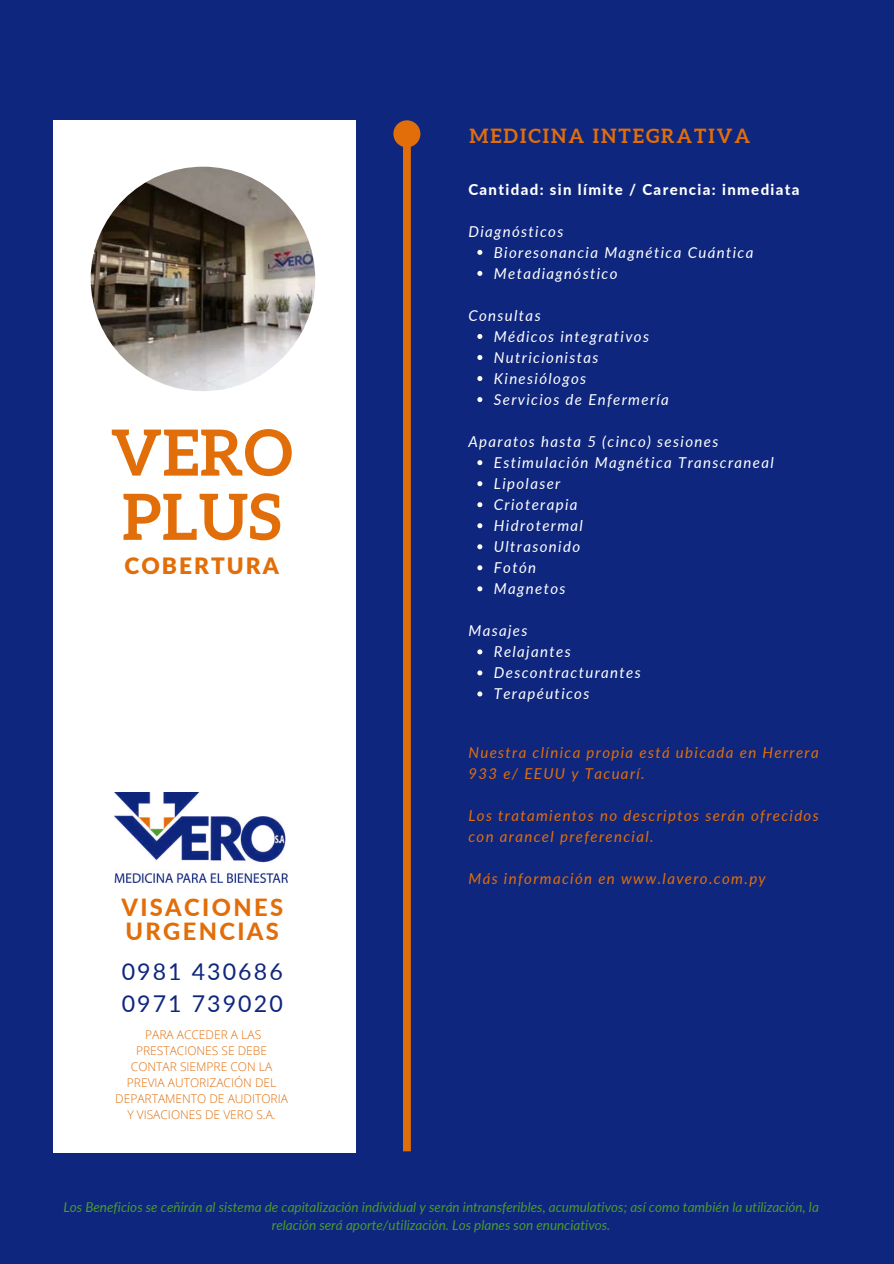
<style>
.page{position:relative;width:894px;height:1264px;background:#fff}
.page>*{position:absolute;margin:0;border:0;box-sizing:border-box;transform-origin:0 0}
.t1{font:700 63.6px/64.2px "Aleo";letter-spacing:.01em;color:#e26e09}
.t2{font:800 23.7px/23.7px "Lato";letter-spacing:.1em;color:#e26e09}
.t3{font:23.1px/32.1px "Lato";letter-spacing:.09em;color:#0e267e}
.t4{font:900 22.65px "Lato Latin";letter-spacing:.09em;color:#e26e09}
.t5{font:700 19.5px "Aleo";letter-spacing:.1em;color:#e26e09}
.t6{font:italic 15px/21px "Lato";letter-spacing:.09em;color:#fff}
.t7{font:italic 15px/21px "Lato";letter-spacing:.09em;color:#e26e09}
.t8{font:800 15px "Lato";letter-spacing:.09em;color:#fff}
.t9{font:italic 13.5px/18px "Lato";color:#4b9a2b;text-align:center}
.t10{font:300 12px/16px "Open Sans";color:#e26e09;text-align:center}
</style>
<div class="page">
<div style="left:0;top:0;width:893px;height:1263px;background:#0e267e"></div>
<div style="left:53px;top:120px;width:302px;height:1033px;background:#fff"></div>
<svg style="left:477px;top:250px;width:5px;height:5px"></svg>
<svg style="left:477px;top:271px;width:5px;height:5px"></svg>
<svg style="left:477px;top:334px;width:5px;height:5px"></svg>
<svg style="left:477px;top:355px;width:5px;height:5px"></svg>
<svg style="left:477px;top:376px;width:5px;height:5px"></svg>
<svg style="left:477px;top:397px;width:5px;height:5px"></svg>
<svg style="left:477px;top:460px;width:5px;height:5px"></svg>
<svg style="left:477px;top:481px;width:5px;height:5px"></svg>
<svg style="left:477px;top:502px;width:5px;height:5px"></svg>
<svg style="left:477px;top:523px;width:5px;height:5px"></svg>
<svg style="left:477px;top:544px;width:5px;height:5px"></svg>
<svg style="left:477px;top:565px;width:5px;height:5px"></svg>
<svg style="left:477px;top:586px;width:5px;height:5px"></svg>
<svg style="left:477px;top:649px;width:5px;height:5px"></svg>
<svg style="left:477px;top:670px;width:5px;height:5px"></svg>
<svg style="left:477px;top:691px;width:5px;height:5px"></svg>
<svg style="left:403px;top:146px;width:8px;height:1005px"></svg>
<div style="left:393px;top:120px;width:27px;height:27px;background:#e26e09;border-radius:50%"></div>
<img style="left:91px;top:167px;width:224px;height:224px;border-radius:50%">
<img style="left:115px;top:792px;width:172px;height:90px">
<h3 class="t5" style="left:469px;top:124px;width:282px">MEDICINA INTEGRATIVA</h3>
<p class="t8" style="left:468px;top:180px;width:332px">Cantidad: sin límite / Carencia: inmediata</p>
<p class="t6" style="left:468px;top:220px;width:97px">Diagnósticos</p>
<p class="t6" style="left:493px;top:241px;width:261px">Bioresonancia Magnética Cuántica<br>Metadiagnóstico</p>
<p class="t6" style="left:468px;top:305px;width:74px">Consultas</p>
<h1 class="t1" style="left:111px;top:420px;width:183px">VERO<br>PLUS</h1>
<h3 class="t4" style="left:124px;top:555px;width:156px">COBERTURA</h3>
<h2 class="t2" style="left:121px;top:895px;width:163px">VISACIONES<br>URGENCIAS</h2>
<h3 class="t3" style="left:122px;top:954px;width:162px">0981 430686<br>0971 739020</h3>
<p class="t10" style="left:115px;top:1026px;width:174px">PARA ACCEDER A LAS<br>PRESTACIONES SE DEBE<br>CONTAR SIEMPRE CON LA<br>PREVIA AUTORIZACIÓN DEL<br>DEPARTAMENTO DE AUDITORIA<br>Y VISACIONES DE VERO S.A.</p>
<p class="t6" style="left:493px;top:326px;width:176px">Médicos integrativos<br>Nutricionistas<br>Kinesiólogos<br>Servicios de Enfermería</p>
<p class="t6" style="left:468px;top:431px;width:251px">Aparatos hasta 5 (cinco) sesiones</p>
<p class="t6" style="left:493px;top:452px;width:281px">Estimulación Magnética Transcraneal<br>Lipolaser<br>Crioterapia<br>Hidrotermal<br>Ultrasonido<br>Fotón<br>Magnetos</p>
<p class="t6" style="left:468px;top:620px;width:61px">Masajes</p>
<p class="t6" style="left:493px;top:641px;width:148px">Relajantes<br>Descontracturantes<br>Terapéuticos</p>
<p class="t7" style="left:468px;top:741px;width:352px">Nuestra clínica propia está ubicada en Herrera<br>933 e/ EEUU y Tacuarí.</p>
<p class="t7" style="left:468px;top:804px;width:352px">Los tratamientos no descriptos serán ofrecidos con arancel preferencial.</p>
<p class="t7" style="left:468px;top:867px;width:299px">Más información en www.lavero.com.py</p>
<p class="t9" style="left:63px;top:1197px;width:756px">Los Beneficios se ceñirán al sistema de capitalización individual y serán intransferibles, acumulativos; así como también la utilización, la relación será aporte/utilización. Los planes son enunciativos.</p>
</div>
